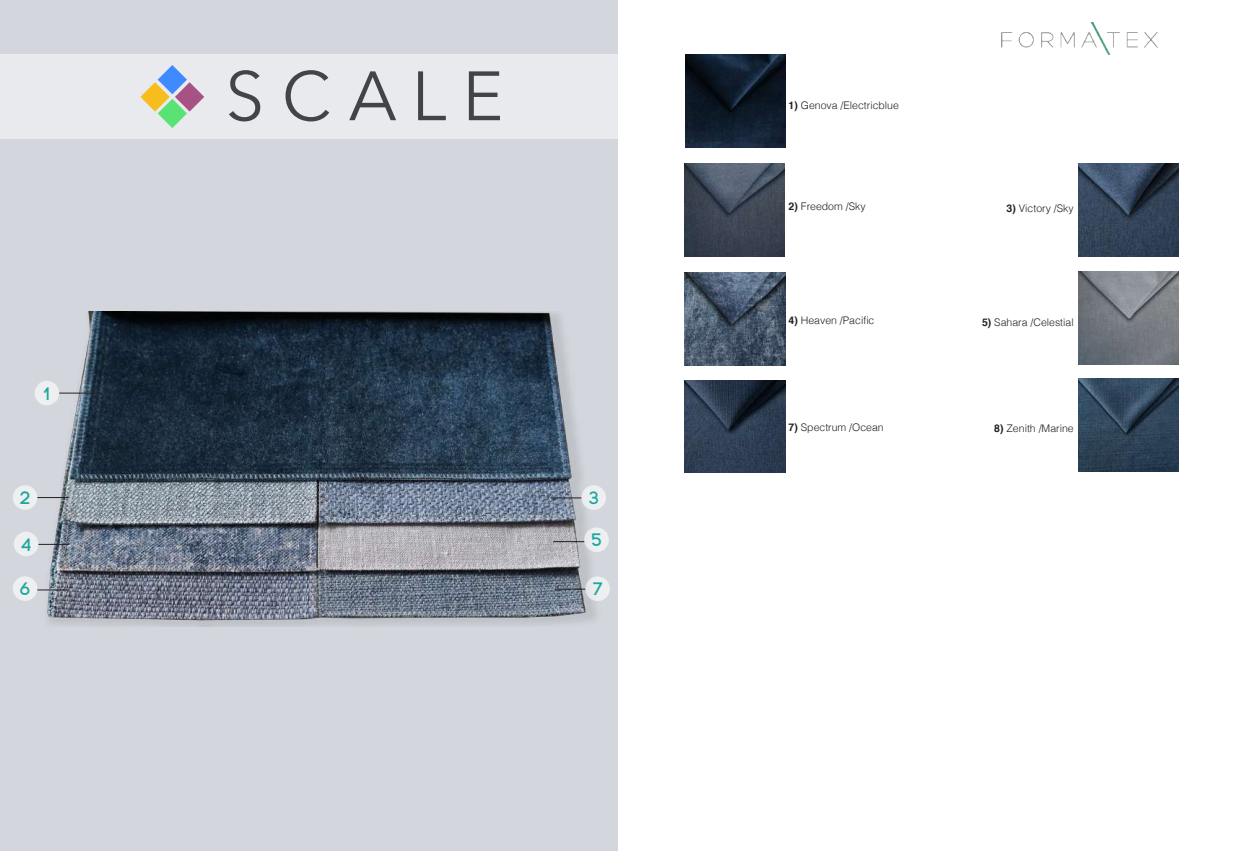
<style>
.page{position:relative;width:1234px;height:851px;background:#fff}
.page>*{position:absolute;margin:0;border:0;box-sizing:border-box;transform-origin:0 0}
.t1{font:68.85px "Avenir Next";color:#424547}
.t2{font:700 18px "Code";color:#1ca79e}
.t3{font:300 10.5px "Helvetica";color:#231f20}
.s1{font-weight:700}
</style>
<div class="page">
<div style="left:0;top:0;width:617px;height:850px;background:#d3d7dd"></div>
<div style="left:0;top:54px;width:617px;height:85px;background:#e8eaed"></div>
<img style="left:1001px;top:22px;width:155px;height:32px">
<svg style="left:140px;top:65px;width:64px;height:63px"></svg>
<img style="left:685px;top:55px;width:100px;height:93px">
<img style="left:684px;top:163px;width:100px;height:93px">
<img style="left:684px;top:272px;width:101px;height:93px">
<img style="left:684px;top:380px;width:101px;height:93px">
<img style="left:1078px;top:163px;width:100px;height:93px">
<img style="left:1078px;top:271px;width:100px;height:93px">
<img style="left:1078px;top:379px;width:100px;height:92px">
<img style="left:26px;top:311px;width:592px;height:315px">
<div style="left:35px;top:381px;width:24px;height:24px;background:#edeff1;border-radius:50%"></div>
<hr style="left:59px;top:392px;width:43px;height:1px;background:#231f20">
<div style="left:13px;top:485px;width:24px;height:24px;background:#edeff1;border-radius:50%"></div>
<hr style="left:37px;top:497px;width:31px;height:1px;background:#231f20">
<div style="left:14px;top:531px;width:24px;height:25px;background:#edeff1;border-radius:50%"></div>
<hr style="left:38px;top:544px;width:31px;height:1px;background:#231f20">
<div style="left:13px;top:576px;width:24px;height:24px;background:#edeff1;border-radius:50%"></div>
<hr style="left:37px;top:589px;width:31px;height:1px;background:#231f20">
<div style="left:585px;top:576px;width:24px;height:25px;background:#edeef1;border-radius:50%"></div>
<hr style="left:554px;top:588px;width:31px;height:1px;background:#231f20">
<div style="left:584px;top:527px;width:24px;height:25px;background:#edeff1;border-radius:50%"></div>
<hr style="left:553px;top:541px;width:31px;height:1px;background:#231f20">
<div style="left:581px;top:485px;width:25px;height:24px;background:#edeff1;border-radius:50%"></div>
<hr style="left:550px;top:497px;width:31px;height:1px;background:#231f20">
<h2 class="t2" style="left:45px;top:384px;width:6px">1</h2>
<h1 class="t1" style="left:225px;top:38px;width:279px">S C A L E</h1>
<h2 class="t2" style="left:21px;top:489px;width:11px">2</h2>
<h2 class="t2" style="left:22px;top:535px;width:11px">4</h2>
<h2 class="t2" style="left:21px;top:579px;width:11px">6</h2>
<h2 class="t2" style="left:593px;top:580px;width:11px">7</h2>
<h2 class="t2" style="left:589px;top:489px;width:11px">3</h2>
<h2 class="t2" style="left:592px;top:531px;width:11px">5</h2>
<p class="t3" style="left:788px;top:96px;width:112px"><span class="s1">1)</span> Genova /Electricblue</p>
<p class="t3" style="left:788px;top:198px;width:79px"><span class="s1">2)</span> Freedom /Sky</p>
<p class="t3" style="left:1006px;top:199px;width:69px"><span class="s1">3)</span> Victory /Sky</p>
<p class="t3" style="left:788px;top:312px;width:87px"><span class="s1">4)</span> Heaven /Pacific</p>
<p class="t3" style="left:981px;top:313px;width:93px"><span class="s1">5)</span> Sahara /Celestial</p>
<p class="t3" style="left:788px;top:418px;width:97px"><span class="s1">7)</span> Spectrum /Ocean</p>
<p class="t3" style="left:994px;top:419px;width:81px"><span class="s1">8)</span> Zenith /Marine</p>
</div>
